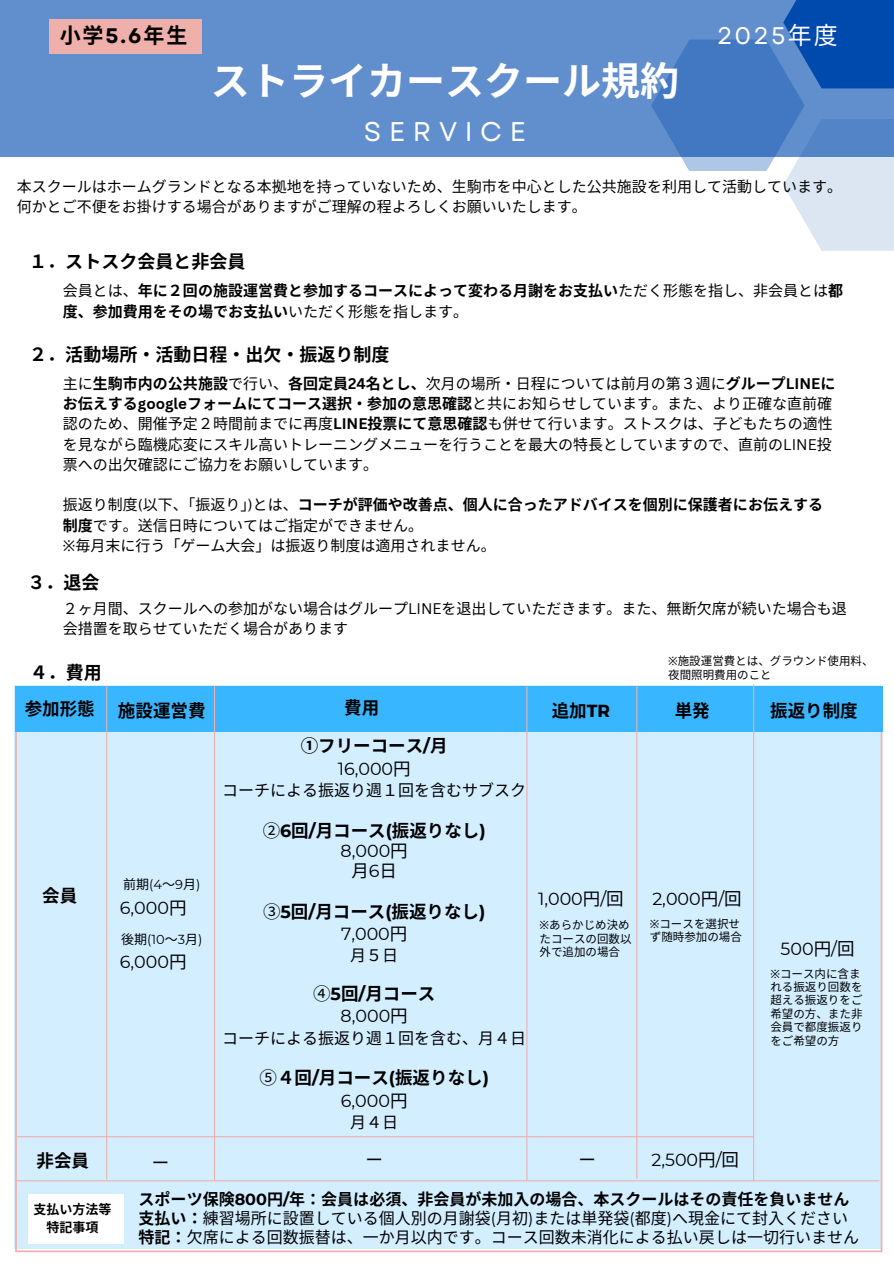
<style>
.page{position:relative;width:894px;height:1264px;background:#fff}
.page>*{position:absolute;margin:0;border:0;box-sizing:border-box;transform-origin:0 0}
.t1{font:700 39px "Noto Sans CJ Ksc";color:#fff}
.t2{font:27px "Garet";letter-spacing:.28em;color:#fff}
.t3{font:24px "Garet";color:#fff}
.t4{font:700 21px "Noto Sans CJ Ksc";color:#000}
.t5{font:700 18px "Noto Sans CJ Ksc";color:#000}
.t6{font:700 17.55px "Noto Sans CJ Ksc";color:#000}
.t7{font:17.55px "Montserrat";color:#000}
.t8{font:17.55px "Noto Sans CJ Ksc";color:#000}
.t9{font:16.05px "Noto Sans CJ Ksc";color:#000}
.t10{font:700 16.05px "Noto Sans CJ Ksc";color:#000}
.t11{font:15px/20.2px "Noto Sans CJ Ksc";color:#000}
.t12{font:700 15px/20.2px "Noto Sans CJ Ksc";color:#000}
.t13{font:700 13.05px "Noto Sans CJ Ksc";color:#000}
.t14{font:13.05px "Montserrat";color:#000}
.t15{font:13.05px "Noto Sans CJ Ksc";color:#000}
.t16{font:11.55px/13.5px "Noto Sans CJ Ksc";color:#000}
.s1{font-family:"Garet"}
.s2{font-family:"Noto Sans CJ Ksc"}
.s3{font-weight:400}
.s4{font-weight:700}
.s5{font-family:"Canva Sans";font-weight:700}
.s6{font-family:"Canva Sans"}
.s7{font-family:"Noto Sans"}
.s8{font-family:"Montserrat"}
</style>
<div class="page">
<div style="left:0;top:0;width:893px;height:157px;background:#618ecc"></div>
<div style="left:49px;top:19px;width:152px;height:34px;background:#efafaa"></div>
<div style="left:783px;top:0;width:110px;height:88px;background:#004aad"></div>
<svg style="left:651px;top:39px;width:242px;height:212px"></svg>
<div style="left:15px;top:731px;width:867px;height:520px;background:#d3eeff"></div>
<div style="left:15px;top:686px;width:867px;height:45px;background:#38b6ff"></div>
<hr style="left:17px;top:1136px;width:736px;height:1px;background:#efafaa">
<hr style="left:214px;top:685px;width:1px;height:495px;background:#efafaa">
<hr style="left:106px;top:685px;width:1px;height:494px;background:#efafaa">
<hr style="left:526px;top:686px;width:1px;height:494px;background:#efafaa">
<hr style="left:15px;top:1180px;width:864px;height:1px;background:#efafaa">
<hr style="left:636px;top:685px;width:1px;height:493px;background:#efafaa">
<hr style="left:752px;top:684px;width:2px;height:497px;background:#efafaa">
<div style="left:28px;top:1193px;width:95px;height:50px;background:#fff"></div>
<h3 class="t4" style="left:60px;top:19px;width:127px">小学<span class="s1">5.6</span>年生</h3>
<p class="t3" style="left:716px;top:18px;width:120px">2025<span class="s2">年度</span></p>
<h4 class="t1" style="left:211px;top:49px;width:467px">ストライカースクール規約</h4>
<h1 class="t2" style="left:364px;top:112px;width:164px">SERVICE</h1>
<h2 class="t11" style="left:17px;top:176px;width:826px">本スクールはホームグランドとなる本拠地を持っていないため、生駒市を中心とした公共施設を利用して活動しています。</h2>
<p class="t11" style="left:17px;top:196px;width:571px">何かとご不便をお掛けする場合がありますがご理解の程よろしくお願いいたします。</p>
<h6 class="t5" style="left:29px;top:247px;width:218px">１．ストスク会員と非会員</h6>
<p class="t12" style="left:63px;top:280px;width:781px"><span class="s3">会員とは、</span>年に２回の施設運営費と参加するコースによって変わる月謝をお支払い<span class="s3">ただく形態を指し、非会員とは</span>都度、参加費用をその場でお支払い<span class="s3">いただく形態を指します。</span></p>
<h6 class="t5" style="left:29px;top:340px;width:360px">２．活動場所・活動日程・出欠・振返り制度</h6>
<p class="t11" style="left:63px;top:372px;width:773px">主に<span class="s4">生駒市内の公共施設</span>で行い、<span class="s4">各回定員</span><span class="s5">24</span><span class="s4">名とし、</span>次月の場所・日程については前月の第３週に<span class="s4">グループ</span><span class="s5">LINE</span><span class="s4">にお伝えする</span><span class="s5">google</span><span class="s4">フォームにてコース選択・参加の意思確認</span>と共にお知らせしています。また、より正確な直前確認のため、開催予定２時間前までに再度<span class="s5">LINE</span><span class="s4">投票にて意思確認</span>も併せて行います。ストスクは、子どもたちの適性を見ながら臨機応変にスキル高いトレーニングメニューを行うことを最大の特長としていますので、直前の<span class="s6">LINE</span>投票への出欠確認にご協力をお願いしています。</p>
<p class="t11" style="left:63px;top:494px;width:761px">振返り制度<span class="s6">(</span>以下、「振返り」<span class="s6">)</span>とは、<span class="s4">コーチが評価や改善点、個人に合ったアドバイスを個別に保護者にお伝えする制度</span>です。送信日時についてはご指定ができません。</p>
<p class="t11" style="left:63px;top:534px;width:434px"><span class="s7">※</span>毎月末に行う「ゲーム大会」は振返り制度は適用されません。</p>
<h6 class="t5" style="left:27px;top:568px;width:73px">３．退会</h6>
<p class="t11" style="left:63px;top:597px;width:783px">２ヶ月間、スクールへの参加がない場合はグループ<span class="s6">LINE</span>を退出していただきます。また、無断欠席が続いた場合も退会措置を取らせていただく場合があります</p>
<h6 class="t5" style="left:30px;top:657px;width:71px">４．費用</h6>
<p class="t6" style="left:674px;top:696px;width:37px">単発</p>
<p class="t6" style="left:770px;top:696px;width:88px">振返り制度</p>
<h5 class="t16" style="left:668px;top:653px;width:207px"><span class="s7">※</span>施設運営費とは、グラウンド使用料、夜間照明費用のこと</h5>
<p class="t6" style="left:118px;top:696px;width:87px">施設運営費</p>
<p class="t6" style="left:344px;top:694px;width:34px">費用</p>
<p class="t6" style="left:25px;top:694px;width:70px">参加形態</p>
<p class="t6" style="left:551px;top:696px;width:60px">追加<span class="s8">TR</span></p>
<p class="t6" style="left:42px;top:881px;width:37px">会員</p>
<p class="t6" style="left:36px;top:1146px;width:54px">非会員</p>
<p class="t13" style="left:33px;top:1199px;width:80px">支払い方法等</p>
<p class="t13" style="left:46px;top:1216px;width:54px">特記事項</p>
<h5 class="t15" style="left:123px;top:873px;width:79px">前期<span class="s8">(4</span>～<span class="s8">9</span>月 <span class="s8">)</span></h5>
<h5 class="t7" style="left:120px;top:896px;width:68px">6,000<span class="s2">円</span></h5>
<h6 class="t7" style="left:120px;top:951px;width:68px">6,000<span class="s2">円</span></h6>
<h5 class="t14" style="left:121px;top:931px;width:83px"><span class="s2">後期</span>(10<span class="s2">～</span>3<span class="s2">月</span> )</h5>
<p class="t8" style="left:152px;top:1148px;width:19px">ー</p>
<h5 class="t6" style="left:301px;top:732px;width:145px">①フリーコース<span class="s8">/</span>月</h5>
<p class="t7" style="left:337px;top:757px;width:74px">16,000<span class="s2">円</span></p>
<p class="t9" style="left:222px;top:777px;width:305px">コーチによる振返り週１回を含むサブスク</p>
<p class="t6" style="left:262px;top:816px;width:224px"><span class="s3">②</span><span class="s8">6</span>回<span class="s8">/</span>月コース<span class="s8">(</span>振返りなし<span class="s8">)</span></p>
<p class="t7" style="left:340px;top:840px;width:69px">8,000<span class="s2">円</span></p>
<p class="t8" style="left:351px;top:856px;width:41px">月<span class="s8">6</span>日</p>
<p class="t6" style="left:263px;top:897px;width:224px"><span class="s3">③</span><span class="s8">5</span>回<span class="s8">/</span>月コース<span class="s8">(</span>振返りなし<span class="s8">)</span></p>
<p class="t7" style="left:341px;top:923px;width:68px">7,000<span class="s2">円</span></p>
<p class="t9" style="left:350px;top:941px;width:44px">月５日</p>
<p class="t6" style="left:313px;top:979px;width:124px"><span class="s3">④</span><span class="s8">5</span>回<span class="s8">/</span>月コース</p>
<p class="t7" style="left:340px;top:1005px;width:69px">8,000<span class="s2">円</span></p>
<p class="t9" style="left:222px;top:1025px;width:300px">コーチによる振返り週１回を含む、月４日</p>
<p class="t6" style="left:259px;top:1063px;width:231px"><span class="s3">⑤</span>４回<span class="s8">/</span>月コース<span class="s8">(</span>振返りなし<span class="s8">)</span></p>
<p class="t7" style="left:341px;top:1089px;width:68px">6,000<span class="s2">円</span></p>
<p class="t9" style="left:350px;top:1109px;width:44px">月４日</p>
<p class="t7" style="left:538px;top:888px;width:87px">1,000<span class="s2">円</span>/<span class="s2">回</span></p>
<p class="t16" style="left:539px;top:917px;width:93px;text-align:justify"><span class="s7">※</span>あらかじめ決めたコースの回数以外で追加の場合</p>
<p class="t7" style="left:652px;top:888px;width:91px">2,000<span class="s2">円</span>/<span class="s2">回</span></p>
<p class="t16" style="left:649px;top:916px;width:93px"><span class="s7">※</span>コースを選択せず随時参加の場合</p>
<p class="t8" style="left:365px;top:1145px;width:19px">ー</p>
<p class="t8" style="left:578px;top:1145px;width:19px">ー</p>
<p class="t7" style="left:651px;top:1148px;width:89px">2,500<span class="s2">円</span>/<span class="s2">回</span></p>
<p class="t7" style="left:780px;top:938px;width:75px">500<span class="s2">円</span>/<span class="s2">回</span></p>
<p class="t16" style="left:770px;top:965px;width:94px"><span class="s7">※</span>コース内に含まれる振返り回数を超える振返りをご希望の方、また非会員で都度振返りをご希望の方</p>
<p class="t10" style="left:139px;top:1185px;width:712px">スポーツ保険<span class="s8">800</span>円<span class="s8">/</span>年： 会員は必須、非会員が未加入の場合、本スクールはその責任を負いません</p>
<p class="t9" style="left:139px;top:1204px;width:710px"><span class="s4">支払い：</span> 練習場所に設置している個人別の月謝袋<span class="s8">(</span>月初<span class="s8">)</span>または単発袋<span class="s8">(</span>都度<span class="s8">)</span>へ現金にて封入ください</p>
<p class="t9" style="left:139px;top:1224px;width:721px"><span class="s4">特記：</span> 欠席による回数振替は、一か月以内です。コース回数未消化による払い戻しは一切行いません</p>
</div>
